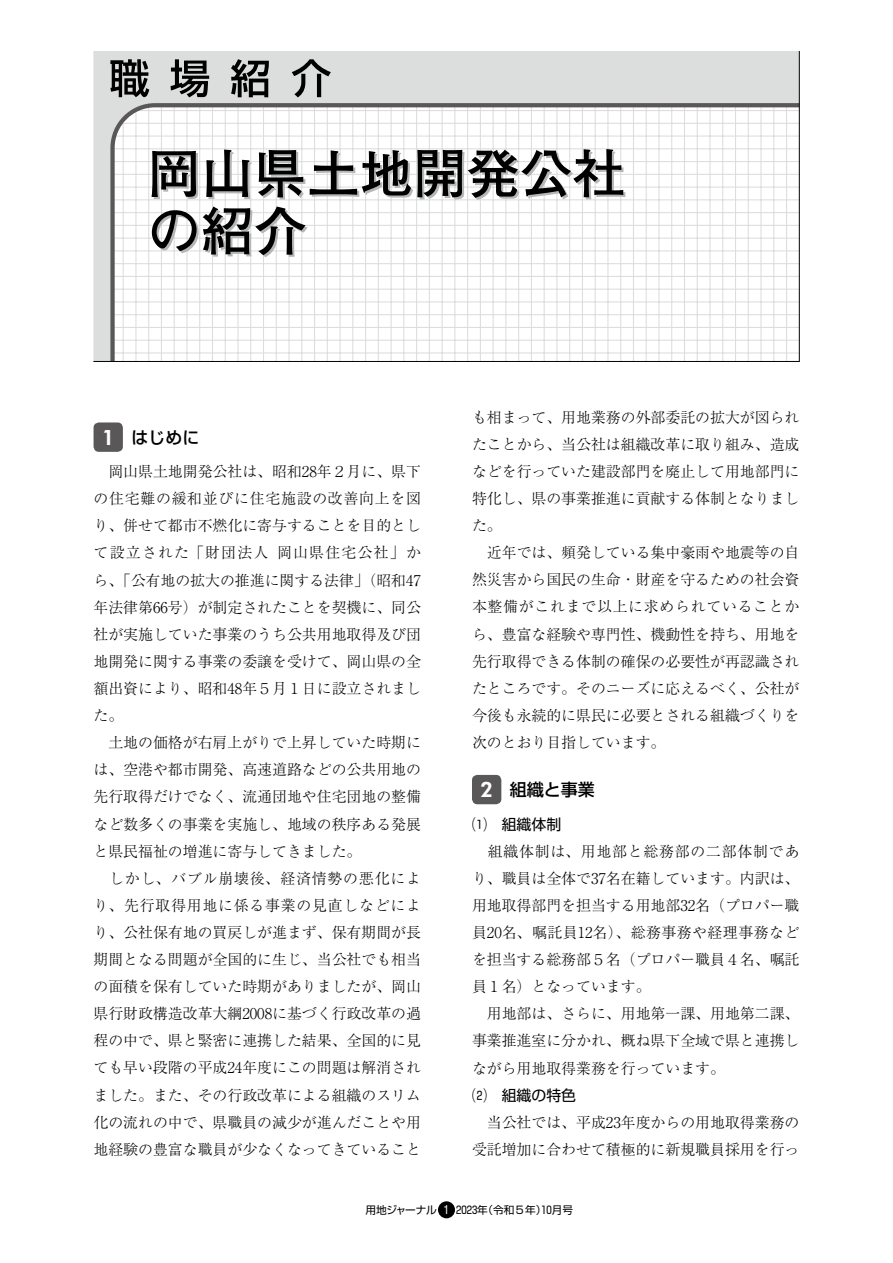
<style>
.page{position:relative;width:893px;height:1263px;background:#fff}
.page>*{position:absolute;margin:0;border:0;box-sizing:border-box;transform-origin:0 0}
.t1{font:700 53.1px/57.4px "Futo Go B101 Pr 6";color:#000}
.t2{font:500 16.95px "Shin Go Pr 6";color:#000}
.t3{font:300 14.85px/27.2px "Ryumin Pr 6";color:#000}
.t4{font:14.85px "Shin Go Pr 6";color:#000}
.t5{font:10.65px "Shin Go Pr 6";color:#000}
.s1{font-family:"Futura BT";font-weight:800;font-size:21.3px;color:#fff}
.s2{font-family:"Swiss 721 BT";font-stretch:condensed;font-size:11.7px;color:#fff}
</style>
<div class="page">
<svg style="left:93px;top:51px;width:706px;height:311px"></svg>
<svg style="left:110px;top:59px;width:39px;height:38px"></svg>
<svg style="left:171px;top:59px;width:38px;height:38px"></svg>
<svg style="left:231px;top:59px;width:38px;height:38px"></svg>
<svg style="left:292px;top:59px;width:39px;height:38px"></svg>
<div style="left:438px;top:1201px;width:17px;height:17px;background:#000;border-radius:50%"></div>
<div style="left:94px;top:422px;width:29px;height:30px;background:#595757;border-radius:5px"></div>
<div style="left:472px;top:775px;width:29px;height:29px;background:#595757;border-radius:5px"></div>
<h1 class="t1" style="left:147px;top:143px;width:480px">岡山県土地開発公社の紹介</h1>
<p class="t2" style="left:102px;top:423px;width:99px"><span class="s1">1</span> はじめに</p>
<p class="t3" style="left:94px;top:457px;width:329px">　岡山県土地開発公社は、昭和28年２月に、県下の住宅難の緩和並びに住宅施設の改善向上を図り、併せて都市不燃化に寄与することを目的として設立された「財団法人 岡山県住宅公社」から、「公有地の拡大の推進に関する法律」（昭和47年法律第66号）が制定されたことを契機に、同公社が実施していた事業のうち公共用地取得及び団地開発に関する事業の委譲を受けて、岡山県の全額出資により、昭和48年５月１日に設立されました。<br>　土地の価格が右肩上がりで上昇していた時期には、空港や都市開発、高速道路などの公共用地の先行取得だけでなく、流通団地や住宅団地の整備など数多くの事業を実施し、地域の秩序ある発展と県民福祉の増進に寄与してきました。<br>　しかし、バブル崩壊後、経済情勢の悪化により、先行取得用地に係る事業の見直しなどにより、公社保有地の買戻しが進まず、保有期間が長期間となる問題が全国的に生じ、当公社でも相当の面積を保有していた時期がありましたが、岡山県行財政構造改革大綱2008に基づく行政改革の過程の中で、県と緊密に連携した結果、全国的に見ても早い段階の平成24年度にこの問題は解消されました。また、その行政改革による組織のスリム化の流れの中で、県職員の減少が進んだことや用地経験の豊富な職員が少なくなってきていること</p>
<p class="t3" style="left:472px;top:403px;width:329px">も相まって、用地業務の外部委託の拡大が図られたことから、当公社は組織改革に取り組み、造成などを行っていた建設部門を廃止して用地部門に特化し、県の事業推進に貢献する体制となりました。<br>　近年では、頻発している集中豪雨や地震等の自然災害から国民の生命・財産を守るための社会資本整備がこれまで以上に求められていることから、豊富な経験や専門性、機動性を持ち、用地を先行取得できる体制の確保の必要性が再認識されたところです。そのニーズに応えるべく、公社が今後も永続的に県民に必要とされる組織づくりを次のとおり目指しています。</p>
<p class="t2" style="left:480px;top:776px;width:116px"><span class="s1">2</span> 組織と事業</p>
<p class="t4" style="left:472px;top:812px;width:91px">⑴　組織体制</p>
<p class="t3" style="left:472px;top:837px;width:329px">　組織体制は、用地部と総務部の二部体制であり、職員は全体で37名在籍しています。内訳は、用地取得部門を担当する用地部32名（プロパー職員20名、嘱託員12名）、総務事務や経理事務などを担当する総務部５名（プロパー職員４名、嘱託員１名）となっています。<br>　用地部は、さらに、用地第一課、用地第二課、事業推進室に分かれ、概ね県下全域で県と連携しながら用地取得業務を行っています。</p>
<p class="t4" style="left:472px;top:1083px;width:106px">⑵　組織の特色</p>
<p class="t3" style="left:472px;top:1108px;width:329px">　当公社では、平成23年度からの用地取得業務の受託増加に合わせて積極的に新規職員採用を行っ</p>
<p class="t5" style="left:366px;top:1201px;width:209px">用地ジャーナル <span class="s2">1</span> 2023年（令和５年）10月号</p>
</div>
